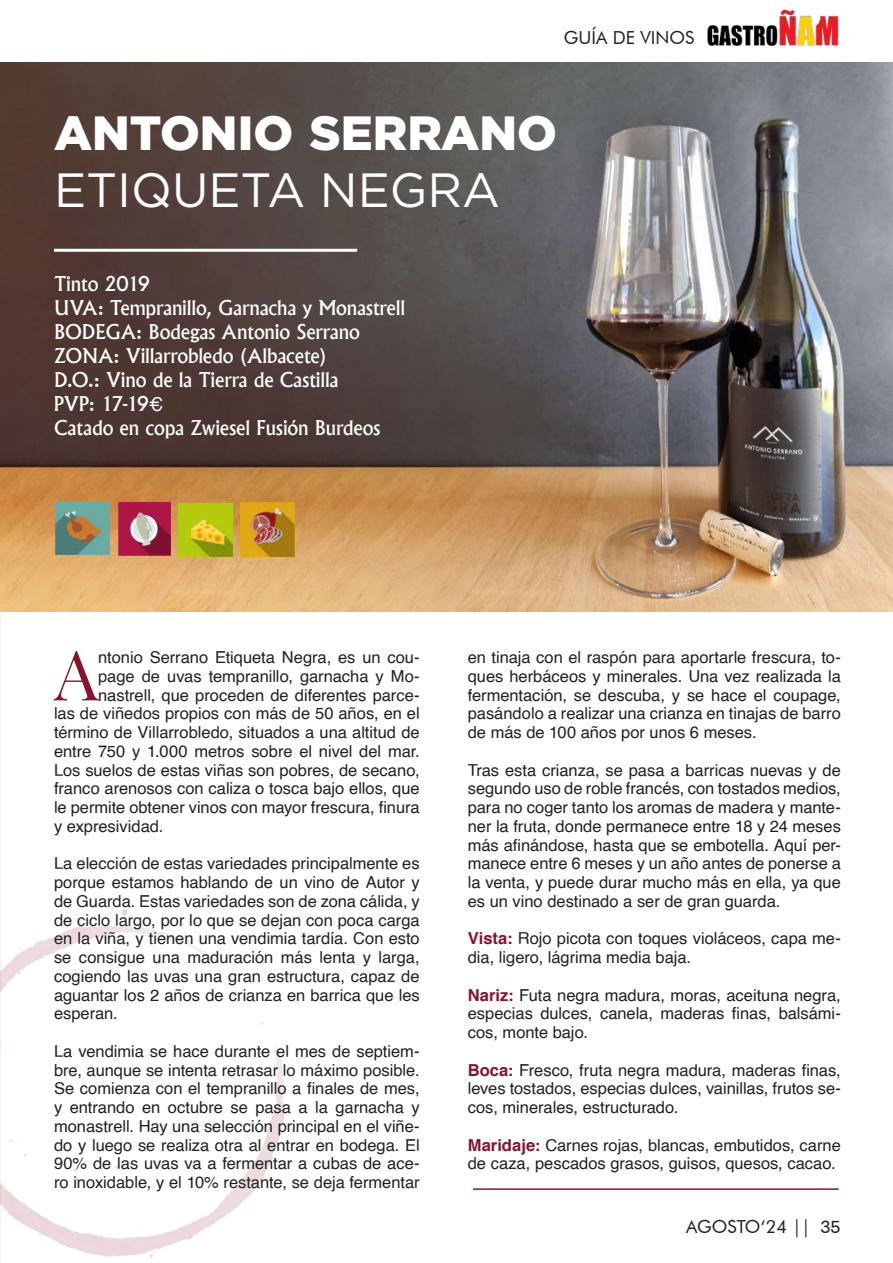
<style>
.page{position:relative;width:893px;height:1263px;background:#fff}
.page>*{position:absolute;margin:0;border:0;box-sizing:border-box;transform-origin:0 0}
.t1{font:69.45px "Playfair Display";color:#87132c}
.t2{font:900 48px "Gotham Pro";color:#fff}
.t3{font:48px "Gotham Pro";color:#fff}
.t4{font:500 19.5px/24px "Albertus";letter-spacing:-.005em;color:#fff}
.t5{font:18px "Futura BT";color:#231f20}
.t6{font:16.5px/18.8px "Helvetica";letter-spacing:-.005em;color:#231f20;text-align:justify}
.s1{font-family:"Helvetica";font-weight:400}
.s2{font-weight:700;color:#87132c}
.s3{font-family:"Folio BT"}
</style>
<div class="page">
<img style="left:707px;top:9px;width:132px;height:37px">
<svg style="left:0;top:612px;width:1px;height:297px"></svg>
<img style="left:0;top:63px;width:893px;height:549px">
<img style="left:0;top:909px;width:285px;height:354px">
<img style="left:55px;top:501px;width:54px;height:54px">
<hr style="left:54px;top:249px;width:303px;height:3px;background:#fff">
<hr style="left:473px;top:1188px;width:366px;height:2px;background:#87132c">
<img style="left:179px;top:503px;width:53px;height:54px">
<img style="left:118px;top:503px;width:53px;height:52px">
<img style="left:240px;top:503px;width:54px;height:53px">
<p class="t5" style="left:564px;top:27px;width:132px">GUÍA DE VINOS</p>
<h2 class="t2" style="left:54px;top:105px;width:504px">ANTONIO SERRANO</h2>
<h2 class="t3" style="left:54px;top:164px;width:448px">ETIQUETA NEGRA</h2>
<p class="t4" style="left:54px;top:272px;width:353px">Tinto 2019<br>UVA: Tempranillo, Garnacha y Monastrell<br>BODEGA: Bodegas Antonio Serrano<br>ZONA: Villarrobledo (Albacete)<br>D.O.: Vino de la Tierra de Castilla<br>PVP: 17-19<span class="s1">€<br></span>Catado en copa Zwiesel Fusión Burdeos</p>
<h1 class="t1" style="left:54px;top:631px;width:45px">A</h1>
<p class="t6" style="left:98px;top:648px;width:323px">ntonio Serrano Etiqueta Negra, es un cou-</p>
<p class="t6" style="left:98px;top:667px;width:323px">page de uvas tempranillo, garnacha y Mo-</p>
<p class="t6" style="left:98px;top:686px;width:323px">nastrell, que proceden de diferentes parce-</p>
<p class="t6" style="left:54px;top:705px;width:367px">las de viñedos propios con más de 50 años, en el</p>
<p class="t6" style="left:54px;top:723px;width:367px">término de Villarrobledo, situados a una altitud de</p>
<p class="t6" style="left:54px;top:742px;width:367px">entre 750 y 1.000 metros sobre el nivel del mar.</p>
<p class="t6" style="left:54px;top:761px;width:367px">Los suelos de estas viñas son pobres, de secano,</p>
<p class="t6" style="left:54px;top:780px;width:367px">franco arenosos con caliza o tosca bajo ellos, que</p>
<p class="t6" style="left:54px;top:798px;width:367px">le permite obtener vinos con mayor frescura, finura</p>
<p class="t6" style="left:54px;top:817px;width:111px">y expresividad.</p>
<p class="t6" style="left:54px;top:855px;width:367px">La elección de estas variedades principalmente es porque estamos hablando de un vino de Autor y de Guarda. Estas variedades son de zona cálida, y de ciclo largo, por lo que se dejan con poca carga en la viña, y tienen una vendimia tardía. Con esto se consigue una maduración más lenta y larga, cogiendo las uvas una gran estructura, capaz de aguantar los 2 años de crianza en barrica que les esperan.</p>
<p class="t6" style="left:54px;top:1042px;width:367px">La vendimia se hace durante el mes de septiem&shy;bre, aunque se intenta retrasar lo máximo posible.<br>Se comienza con el tempranillo a finales de mes, y entrando en octubre se pasa a la garnacha y monastrell. Hay una selección principal en el viñe&shy;do y luego se realiza otra al entrar en bodega. El 90% de las uvas va a fermentar a cubas de ace&shy;ro inoxidable, y el 10% restante, se deja fermentar</p>
<p class="t6" style="left:468px;top:648px;width:375px">en tinaja con el raspón para aportarle frescura, to&shy;ques herbáceos y minerales. Una vez realizada la fermentación, se descuba, y se hace el coupage, pasándolo a realizar una crianza en tinajas de barro de más de 100 años por unos 6 meses.</p>
<p class="t6" style="left:468px;top:761px;width:375px">Tras esta crianza, se pasa a barricas nuevas y de segundo uso de roble francés, con tostados medios, para no coger tanto los aromas de madera y mante&shy;ner la fruta, donde permanece entre 18 y 24 meses más afinándose, hasta que se embotella. Aquí per&shy;manece entre 6 meses y un año antes de ponerse a la venta, y puede durar mucho más en ella, ya que es un vino destinado a ser de gran guarda.</p>
<p class="t6" style="left:468px;top:930px;width:375px"><span class="s2">Vista:</span> Rojo picota con toques violáceos, capa me&shy;dia, ligero, lágrima media baja.</p>
<p class="t6" style="left:468px;top:986px;width:375px"><span class="s2">Nariz:</span> Futa negra madura, moras, aceituna negra, especias dulces, canela, maderas finas, balsámi&shy;cos, monte bajo.</p>
<p class="t6" style="left:468px;top:1061px;width:375px"><span class="s2">Boca:</span> Fresco, fruta negra madura, maderas finas, leves tostados, especias dulces, vainillas, frutos se&shy;cos, minerales, estructurado.</p>
<p class="t6" style="left:468px;top:1136px;width:375px"><span class="s2">Maridaje:</span> Carnes rojas, blancas, embutidos, carne de caza, pescados grasos, guisos, quesos, cacao.</p>
<p class="t5" style="left:686px;top:1215px;width:156px">AGOSTO‘24 || <span class="s3">35</span></p>
</div>
